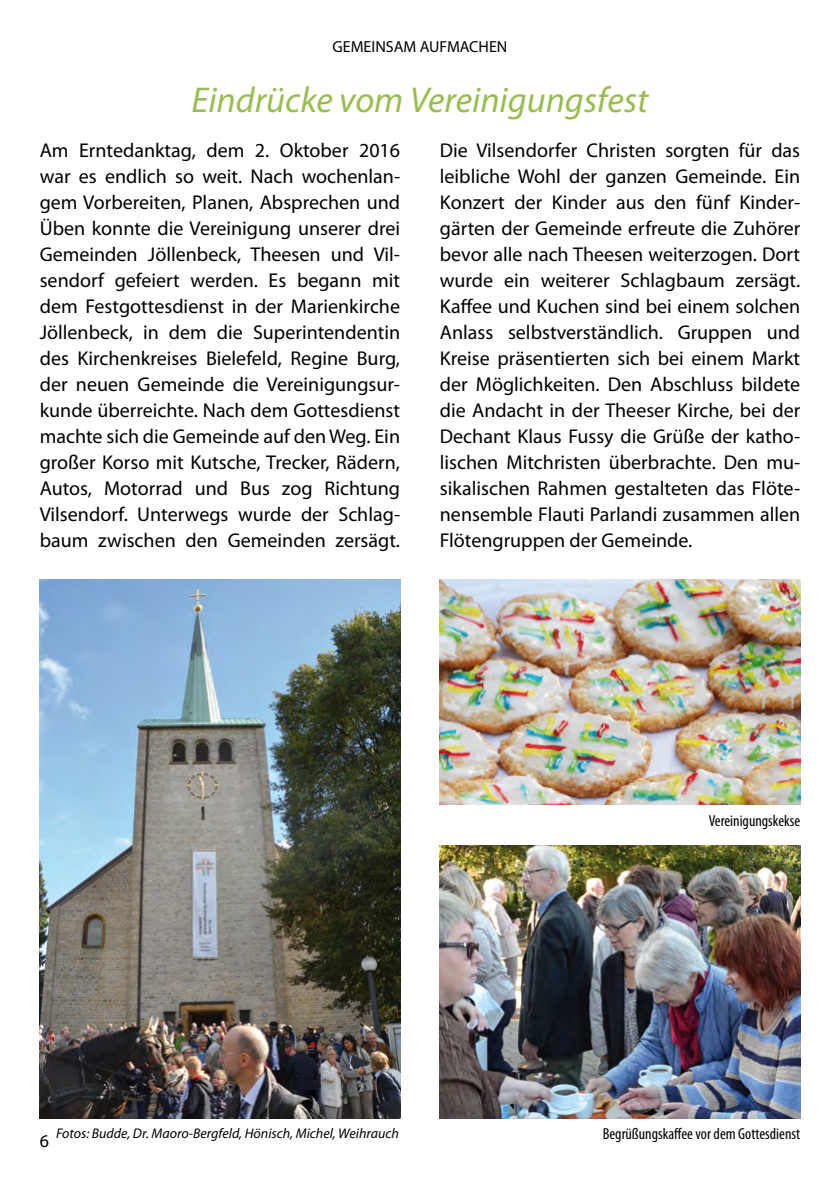
<style>
.page{position:relative;width:840px;height:1191px;background:#fff}
.page>*{position:absolute;margin:0;border:0;box-sizing:border-box;transform-origin:0 0}
.t1{font:italic 36px "Myriad Pro";color:#98bd4c}
.t2{font:20px/26px "Myriad Pro";color:#000;text-align:justify}
.t3{font:18px "Myriad Pro";color:#000}
.t4{font:condensed 16px "Myriad Pro";color:#000}
.t5{font:16px "Myriad Pro";color:#000}
.t6{font:italic 14px "Myriad Pro";color:#000}
</style>
<div class="page">
<img style="left:439px;top:845px;width:360px;height:273px">
<img style="left:40px;top:580px;width:360px;height:538px">
<img style="left:439px;top:580px;width:360px;height:224px">
<p class="t5" style="left:332px;top:36px;width:176px">GEMEINSAM AUFMACHEN</p>
<h1 class="t1" style="left:191px;top:78px;width:458px">Eindrücke vom Vereinigungsfest</h1>
<p class="t2" style="left:40px;top:137px;width:362px">Am Erntedanktag, dem 2. Oktober 2016 war es endlich so weit. Nach wochenlan&shy;gem Vorbereiten, Planen, Absprechen und Üben konnte die Vereinigung unserer drei Gemeinden Jöllenbeck, Theesen und Vil&shy;sendorf gefeiert werden. Es begann mit dem Festgottesdienst in der Marienkirche Jöllenbeck, in dem die Superintendentin des Kirchenkreises Bielefeld, Regine Burg, der neuen Gemeinde die Vereinigungsur&shy;kunde überreichte. Nach dem Gottesdienst machte sich die Gemeinde auf den Weg. Ein großer Korso mit Kutsche, Trecker, Rädern, Autos, Motorrad und Bus zog Richtung Vilsendorf. Unterwegs wurde der Schlag&shy;baum zwischen den Gemeinden zersägt.</p>
<p class="t2" style="left:439px;top:137px;width:362px">Die Vilsendorfer Christen sorgten für das leibliche Wohl der ganzen Gemeinde. Ein Konzert der Kinder aus den fünf Kinder&shy;gärten der Gemeinde erfreute die Zuhörer bevor alle nach Theesen weiterzogen. Dort wurde ein weiterer Schlagbaum zersägt.<br>Kaffee und Kuchen sind bei einem solchen Anlass selbstverständlich. Gruppen und Kreise präsentierten sich bei einem Markt der Möglichkeiten. Den Abschluss bildete die Andacht in der Theeser Kirche, bei der Dechant Klaus Fussy die Grüße der katho&shy;lischen Mitchristen überbrachte. Den mu&shy;sikalischen Rahmen gestalteten das Flöte&shy;nensemble Flauti Parlandi zusammen allen Flötengruppen der Gemeinde.</p>
<p class="t3" style="left:40px;top:1130px;width:11px">6</p>
<p class="t6" style="left:56px;top:1124px;width:344px">Fotos: Budde, Dr. Maoro-Bergfeld, Hönisch, Michel, Weihrauch</p>
<p class="t4" style="left:708px;top:811px;width:93px">Vereinigungskekse</p>
<p class="t4" style="left:602px;top:1124px;width:199px">Begrüßungskaffee vor dem Gottesdienst</p>
</div>
